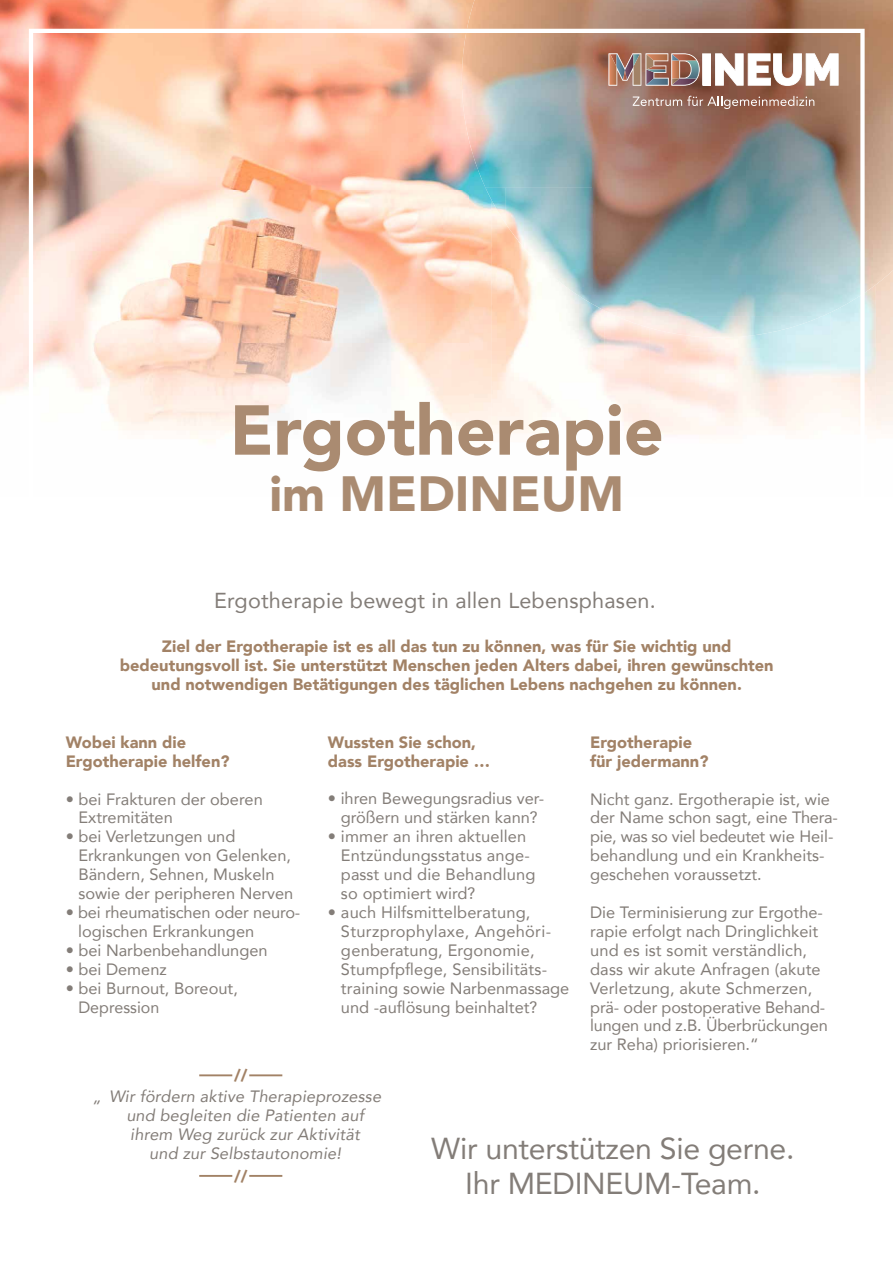
<style>
.page{position:relative;width:893px;height:1263px;background:#fff}
.page>*{position:absolute;margin:0;border:0;box-sizing:border-box;transform-origin:0 0}
.t1{font:900 69.75px "Avenir";color:#aa8b71}
.t2{font:900 49.35px "Avenir";color:#aa8b71}
.t3{font:30.3px/35.2px "Avenir";letter-spacing:-.01em;color:#837d78;text-align:center}
.t4{font:21.6px "Avenir";letter-spacing:.01em;color:#837d78}
.t5{font:16.35px/18.9px "Avenir";color:#837d78}
.t6{font:900 16.35px/18.9px "Avenir";color:#a28266}
.t7{font:italic 16.35px "Avenir";letter-spacing:.01em;color:#837d78}
</style>
<div class="page">
<img style="left:0;top:0;width:462px;height:38px">
<img style="left:0;top:38px;width:469px;height:404px">
<img style="left:469px;top:188px;width:22px;height:249px">
<img style="left:491px;top:223px;width:23px;height:210px">
<img style="left:514px;top:252px;width:22px;height:181px">
<img style="left:559px;top:295px;width:45px;height:92px">
<img style="left:593px;top:0;width:300px;height:295px">
<img style="left:462px;top:0;width:131px;height:188px">
<img style="left:505px;top:187px;width:88px;height:65px">
<img style="left:485px;top:187px;width:20px;height:36px">
<img style="left:549px;top:252px;width:44px;height:43px">
<img style="left:528px;top:252px;width:21px;height:21px">
<img style="left:577px;top:295px;width:283px;height:21px">
<img style="left:616px;top:316px;width:207px;height:22px">
<svg style="left:608px;top:53px;width:231px;height:33px"></svg>
<svg style="left:633px;top:96px;width:181px;height:13px;background:#a67f71"></svg>
<div style="left:29px;top:29px;width:836px;height:530px;border:4px solid #fff"></div>
<hr style="left:199px;top:1074px;width:33px;height:2px;background:#a28266">
<hr style="left:249px;top:1074px;width:33px;height:2px;background:#a28266">
<hr style="left:199px;top:1175px;width:33px;height:2px;background:#a28266">
<hr style="left:249px;top:1175px;width:33px;height:2px;background:#a28266">
<h1 class="t1" style="left:230px;top:371px;width:436px">Ergotherapie</h1>
<h2 class="t2" style="left:269px;top:452px;width:356px">im MEDINEUM</h2>
<h3 class="t4" style="left:214px;top:583px;width:443px">Ergotherapie bewegt in allen Lebensphasen.</h3>
<p class="t6" style="left:120px;top:636px;width:655px;text-align:center">Ziel der Ergotherapie ist es all das tun zu können, was für Sie wichtig und bedeutungsvoll ist. Sie unterstützt Menschen jeden Alters dabei, ihren gewünschten und notwendigen Betätigungen des täglichen Lebens nachgehen zu können.</p>
<p class="t6" style="left:66px;top:732px;width:165px">Wobei kann die<br>Ergotherapie helfen?</p>
<p class="t5" style="left:78px;top:789px;width:186px;text-indent:-13px">• bei Frakturen der oberen<br>Extremitäten</p>
<p class="t5" style="left:78px;top:827px;width:216px;text-indent:-13px">• bei Verletzungen und<br>Erkrankungen von Gelenken,<br>Bändern, Sehnen, Muskeln sowie der peripheren Nerven</p>
<p class="t5" style="left:78px;top:902px;width:224px;text-indent:-12px">• bei rheumatischen oder neuro&shy;logischen Erkrankungen</p>
<p class="t5" style="left:66px;top:940px;width:203px">• bei Narbenbehandlungen</p>
<p class="t5" style="left:66px;top:959px;width:103px">• bei Demenz</p>
<p class="t5" style="left:78px;top:978px;width:161px;text-indent:-13px">• bei Burnout, Boreout,<br>Depression</p>
<p class="t6" style="left:234px;top:1066px;width:15px">//</p>
<p class="t6" style="left:328px;top:732px;width:164px">Wussten Sie schon, dass Ergotherapie …</p>
<p class="t5" style="left:328px;top:789px;width:218px;text-align:center">• ihren Bewegungsradius ver&shy;größern und stärken kann?</p>
<p class="t5" style="left:341px;top:827px;width:196px;text-indent:-13px">• immer an ihren aktuellen<br>Entzündungsstatus ange&shy;passt und die Behandlung so optimiert wird?</p>
<p class="t5" style="left:341px;top:902px;width:230px;text-indent:-13px">• auch Hilfsmittelberatung,<br>Sturzprophylaxe, Angehöri&shy;genberatung, Ergonomie,<br>Stumpfpflege, Sensibilitäts&shy;training sowie Narbenmassage und -auflösung beinhaltet?</p>
<p class="t6" style="left:590px;top:732px;width:120px">Ergotherapie für jedermann?</p>
<p class="t5" style="left:590px;top:789px;width:249px">Nicht ganz. Ergotherapie ist, wie der Name schon sagt, eine Thera&shy;pie, was so viel bedeutet wie Heil&shy;behandlung und ein Krankheits&shy;geschehen voraussetzt.</p>
<p class="t5" style="left:590px;top:902px;width:239px">Die Terminisierung zur Ergothe&shy;rapie erfolgt nach Dringlichkeit und es ist somit verständlich, dass wir akute Anfragen (akute<br>Verletzung, akute Schmerzen, prä- oder postoperative Behand&shy;lungen und z.B. Überbrückungen zur Reha) priorisieren.“</p>
<p class="t7" style="left:93px;top:1087px;width:290px">„ Wir fördern aktive Therapieprozesse</p>
<p class="t7" style="left:126px;top:1106px;width:239px">und begleiten die Patienten auf</p>
<p class="t7" style="left:130px;top:1124px;width:231px">ihrem Weg zurück zur Aktivität</p>
<p class="t7" style="left:149px;top:1143px;width:193px">und zur Selbstautonomie!</p>
<p class="t6" style="left:234px;top:1167px;width:15px">//</p>
<h3 class="t3" style="left:431px;top:1130px;width:365px">Wir unterstützen Sie gerne.<br>Ihr MEDINEUM-Team.</h3>
</div>
